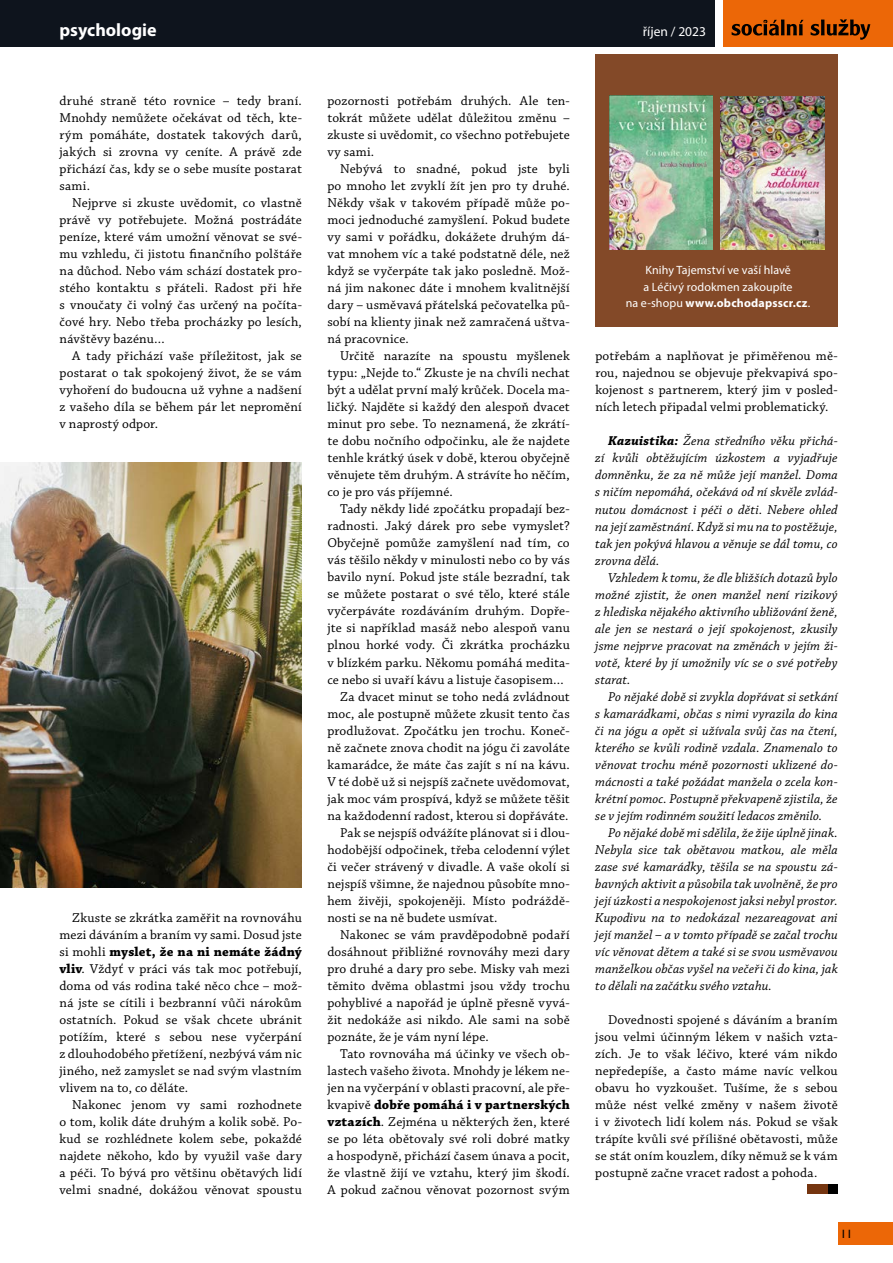
<style>
.page{position:relative;width:893px;height:1263px;background:#fff}
.page>*{position:absolute;margin:0;border:0;box-sizing:border-box;transform-origin:0 0}
.t1{font:700 18px "Myriad Pro";color:#fff}
.t2{font:13.5px/17px "Chaparral Pro";letter-spacing:.01em;color:#000;text-align:justify}
.t3{font:italic 13.5px/17px "Chaparral Pro";letter-spacing:.01em;color:#000;text-align:justify}
.t4{font:700 13.5px "Chaparral Pro";letter-spacing:.01em;color:#000}
.t5{font:13.5px "Myriad Pro";color:#fff}
.t6{font:12px/16.5px "Myriad Pro";letter-spacing:.005em;color:#fff;text-align:center}
.t7{font:12px "Gill Sans";color:#000}
.s1{font-weight:700}
.s2{font-weight:400}
</style>
<div class="page">
<div style="left:0;top:0;width:715px;height:47px;background:#0e141d"></div>
<div style="left:723px;top:0;width:170px;height:47px;background:#ec6707"></div>
<div style="left:838px;top:1222px;width:55px;height:23px;background:#ec6707"></div>
<svg style="left:732px;top:19px;width:138px;height:21px"></svg>
<img style="left:0;top:462px;width:302px;height:425px">
<div style="left:595px;top:54px;width:243px;height:272px;background:#834928"></div>
<img style="left:720px;top:96px;width:104px;height:154px">
<img style="left:609px;top:95px;width:104px;height:155px">
<div style="left:827px;top:1184px;width:11px;height:10px;background:#000"></div>
<div style="left:807px;top:1184px;width:20px;height:10px;background:#753510"></div>
<h1 class="t1" style="left:60px;top:18px;width:99px">psychologie</h1>
<p class="t2" style="left:60px;top:93px;width:244px">druhé straně této rovnice – tedy braní.<br>Mnohdy nemůžete očekávat od těch, kte&shy;rým pomáháte, dostatek takových darů, jakých si zrovna vy ceníte. A právě zde přichází čas, kdy se o sebe musíte postarat sami.</p>
<p class="t2" style="left:60px;top:195px;width:244px;text-indent:13px">Nejprve si zkuste uvědomit, co vlastně právě vy potřebujete. Možná postrádáte peníze, které vám umožní věnovat se své&shy;mu vzhledu, či jistotu finančního polštáře na důchod. Nebo vám schází dostatek pro&shy;stého kontaktu s přáteli. Radost při hře s vnoučaty či volný čas určený na počíta&shy;čové hry. Nebo třeba procházky po lesích, návštěvy bazénu…</p>
<p class="t2" style="left:60px;top:348px;width:244px;text-indent:13px">A tady přichází vaše příležitost, jak se postarat o tak spokojený život, že se vám vyhoření do budoucna už vyhne a nadšení z vašeho díla se během pár let nepromění v naprostý odpor.</p>
<p class="t2" style="left:60px;top:909px;width:244px;text-indent:13px">Zkuste se zkrátka zaměřit na rovnováhu mezi dáváním a braním vy sami. Dosud jste si mohli <span class="s1">myslet, že na ni nemáte žádný vliv</span>. Vždyť v práci vás tak moc potřebují, doma od vás rodina také něco chce – mož&shy;ná jste se cítili i bezbranní vůči nárokům ostatních. Pokud se však chcete ubránit potížím, které s sebou nese vyčerpání z dlouhodobého přetížení, nezbývá vám nic jiného, než zamyslet se nad svým vlastním vlivem na to, co děláte.</p>
<p class="t2" style="left:60px;top:1096px;width:244px;text-indent:13px">Nakonec jenom vy sami rozhodnete o tom, kolik dáte druhým a kolik sobě. Po&shy;kud se rozhlédnete kolem sebe, pokaždé najdete někoho, kdo by využil vaše dary a péči. To bývá pro většinu obětavých lidí velmi snadné, dokážou věnovat spoustu</p>
<p class="t2" style="left:327px;top:93px;width:244px">pozornosti potřebám druhých. Ale ten&shy;tokrát můžete udělat důležitou změnu – zkuste si uvědomit, co všechno potřebujete vy sami.</p>
<p class="t2" style="left:327px;top:161px;width:244px;text-indent:13px">Nebývá to snadné, pokud jste byli po mnoho let zvyklí žít jen pro ty druhé.<br>Někdy však v takovém případě může po&shy;moci jednoduché zamyšlení. Pokud budete vy sami v pořádku, dokážete druhým dá&shy;vat mnohem víc a také podstatně déle, než když se vyčerpáte tak jako posledně. Mož&shy;ná jim nakonec dáte i mnohem kvalitnější dary – usměvavá přátelská pečovatelka pů&shy;sobí na klienty jinak než zamračená uštva&shy;ná pracovnice.</p>
<p class="t2" style="left:327px;top:348px;width:244px;text-indent:13px">Určitě narazíte na spoustu myšlenek typu: „Nejde to.“ Zkuste je na chvíli nechat být a udělat první malý krůček. Docela ma&shy;ličký. Najděte si každý den alespoň dvacet minut pro sebe. To neznamená, že zkrátí&shy;te dobu nočního odpočinku, ale že najdete tenhle krátký úsek v době, kterou obyčejně věnujete těm druhým. A strávíte ho něčím, co je pro vás příjemné.</p>
<p class="t2" style="left:340px;top:501px;width:231px">Tady někdy lidé zpočátku propadají bez-</p>
<p class="t2" style="left:327px;top:518px;width:244px">radnosti. Jaký dárek pro sebe vymyslet?</p>
<p class="t2" style="left:327px;top:535px;width:244px">Obyčejně pomůže zamyšlení nad tím, co</p>
<p class="t2" style="left:327px;top:552px;width:244px">vás těšilo někdy v minulosti nebo co by vás</p>
<p class="t2" style="left:327px;top:569px;width:244px">bavilo nyní. Pokud jste stále bezradní, tak</p>
<p class="t2" style="left:327px;top:586px;width:244px">se můžete postarat o své tělo, které stále</p>
<p class="t2" style="left:327px;top:603px;width:244px">vyčerpáváte rozdáváním druhým. Dopře-</p>
<p class="t2" style="left:327px;top:620px;width:244px">jte si například masáž nebo alespoň vanu</p>
<p class="t2" style="left:327px;top:637px;width:244px">plnou horké vody. Či zkrátka procházku</p>
<p class="t2" style="left:327px;top:654px;width:244px">v blízkém parku. Někomu pomáhá medita-</p>
<p class="t2" style="left:327px;top:671px;width:238px">ce nebo si uvaří kávu a listuje časopisem…</p>
<p class="t2" style="left:340px;top:688px;width:231px">Za dvacet minut se toho nedá zvládnout</p>
<p class="t2" style="left:327px;top:705px;width:244px">moc, ale postupně můžete zkusit tento čas</p>
<p class="t2" style="left:327px;top:722px;width:244px">prodlužovat. Zpočátku jen trochu. Koneč-</p>
<p class="t2" style="left:327px;top:739px;width:244px">ně začnete znova chodit na jógu či zavoláte</p>
<p class="t2" style="left:327px;top:756px;width:244px">kamarádce, že máte čas zajít s ní na kávu.</p>
<p class="t2" style="left:327px;top:773px;width:244px">V té době už si nejspíš začnete uvědomovat,</p>
<p class="t2" style="left:327px;top:790px;width:244px">jak moc vám prospívá, když se můžete těšit</p>
<p class="t2" style="left:327px;top:807px;width:242px">na každodenní radost, kterou si dopřáváte.</p>
<p class="t2" style="left:340px;top:824px;width:231px">Pak se nejspíš odvážíte plánovat si i dlou-</p>
<p class="t2" style="left:327px;top:841px;width:244px">hodobější odpočinek, třeba celodenní výlet</p>
<p class="t2" style="left:327px;top:858px;width:244px">či večer strávený v divadle. A vaše okolí si</p>
<p class="t2" style="left:327px;top:875px;width:244px">nejspíš všimne, že najednou působíte mno-</p>
<p class="t2" style="left:327px;top:892px;width:244px">hem živěji, spokojeněji. Místo podráždě-</p>
<p class="t2" style="left:327px;top:909px;width:172px">nosti se na ně budete usmívat.</p>
<p class="t2" style="left:340px;top:926px;width:231px">Nakonec se vám pravděpodobně podaří</p>
<p class="t2" style="left:327px;top:943px;width:244px">dosáhnout přibližné rovnováhy mezi dary</p>
<p class="t2" style="left:327px;top:960px;width:244px">pro druhé a dary pro sebe. Misky vah mezi</p>
<p class="t2" style="left:327px;top:977px;width:244px">těmito dvěma oblastmi jsou vždy trochu</p>
<p class="t2" style="left:327px;top:994px;width:244px">pohyblivé a napořád je úplně přesně vyvá-</p>
<p class="t2" style="left:327px;top:1011px;width:244px">žit nedokáže asi nikdo. Ale sami na sobě</p>
<p class="t2" style="left:327px;top:1028px;width:163px">poznáte, že je vám nyní lépe.</p>
<p class="t2" style="left:340px;top:1045px;width:231px">Tato rovnováha má účinky ve všech ob-</p>
<p class="t2" style="left:327px;top:1062px;width:244px">lastech vašeho života. Mnohdy je lékem ne-</p>
<p class="t2" style="left:327px;top:1079px;width:244px">jen na vyčerpání v oblasti pracovní, ale pře-</p>
<p class="t4" style="left:327px;top:1096px;width:244px"><span class="s2">kvapivě</span> dobře pomáhá i v partnerských</p>
<p class="t2" style="left:327px;top:1113px;width:244px"><span class="s1">vztazích</span>. Zejména u některých žen, které</p>
<p class="t2" style="left:327px;top:1130px;width:244px">se po léta obětovaly své roli dobré matky</p>
<p class="t2" style="left:327px;top:1148px;width:244px">a hospodyně, přichází časem únava a pocit,</p>
<p class="t2" style="left:327px;top:1165px;width:244px">že vlastně žijí ve vztahu, který jim škodí.</p>
<p class="t2" style="left:327px;top:1182px;width:244px">A pokud začnou věnovat pozornost svým</p>
<p class="t5" style="left:643px;top:23px;width:65px">říjen / 2023</p>
<p class="t6" style="left:626px;top:262px;width:186px">Knihy Tajemství ve vaší hlavě<br>a Léčivý rodokmen zakoupíte<br>na e-shopu <span class="s1">www.obchodapsscr.cz</span>.</p>
<p class="t2" style="left:595px;top:348px;width:244px">potřebám a naplňovat je přiměřenou mě&shy;rou, najednou se objevuje překvapivá spo&shy;kojenost s partnerem, který jim v posled&shy;ních letech připadal velmi problematický.</p>
<p class="t3" style="left:595px;top:433px;width:244px;text-indent:13px"><span class="s1">Kazuistika:</span> Žena středního věku přichá&shy;zí kvůli obtěžujícím úzkostem a vyjadřuje domněnku, že za ně může její manžel. Doma s ničím nepomáhá, očekává od ní skvěle zvlád&shy;nutou domácnost i péči o děti. Nebere ohled na její zaměstnání. Když si mu na to postěžuje, tak jen pokývá hlavou a věnuje se dál tomu, co zrovna dělá.</p>
<p class="t3" style="left:595px;top:569px;width:244px;text-indent:13px">Vzhledem k tomu, že dle bližších dotazů bylo možné zjistit, že onen manžel není rizikový z hlediska nějakého aktivního ubližování ženě, ale jen se nestará o její spokojenost, zkusily jsme nejprve pracovat na změnách v jejím ži&shy;votě, které by jí umožnily víc se o své potřeby starat.</p>
<p class="t3" style="left:595px;top:688px;width:244px;text-indent:13px">Po nějaké době si zvykla dopřávat si setkání s kamarádkami, občas s nimi vyrazila do kina či na jógu a opět si užívala svůj čas na čtení, kterého se kvůli rodině vzdala. Znamenalo to věnovat trochu méně pozornosti uklizené do&shy;mácnosti a také požádat manžela o zcela kon&shy;krétní pomoc. Postupně překvapeně zjistila, že se v jejím rodinném soužití ledacos změnilo.</p>
<p class="t3" style="left:595px;top:824px;width:244px;text-indent:13px">Po nějaké době mi sdělila, že žije úplně jinak.<br>Nebyla sice tak obětavou matkou, ale měla zase své kamarádky, těšila se na spoustu zá&shy;bavných aktivit a působila tak uvolněně, že pro její úzkosti a nespokojenost jaksi nebyl prostor.<br>Kupodivu na to nedokázal nezareagovat ani její manžel – a v tomto případě se začal trochu víc věnovat dětem a také si se svou usměvavou manželkou občas vyšel na večeři či do kina, jak to dělali na začátku svého vztahu.</p>
<p class="t2" style="left:595px;top:1012px;width:244px;text-indent:13px">Dovednosti spojené s dáváním a braním jsou velmi účinným lékem v našich vzta&shy;zích. Je to však léčivo, které vám nikdo nepředepíše, a často máme navíc velkou obavu ho vyzkoušet. Tušíme, že s sebou může nést velké změny v našem životě i v životech lidí kolem nás. Pokud se však trápíte kvůli své přílišné obětavosti, může se stát oním kouzlem, díky němuž se k vám postupně začne vracet radost a pohoda.</p>
<p class="t7" style="left:841px;top:1227px;width:13px">11</p>
</div>
